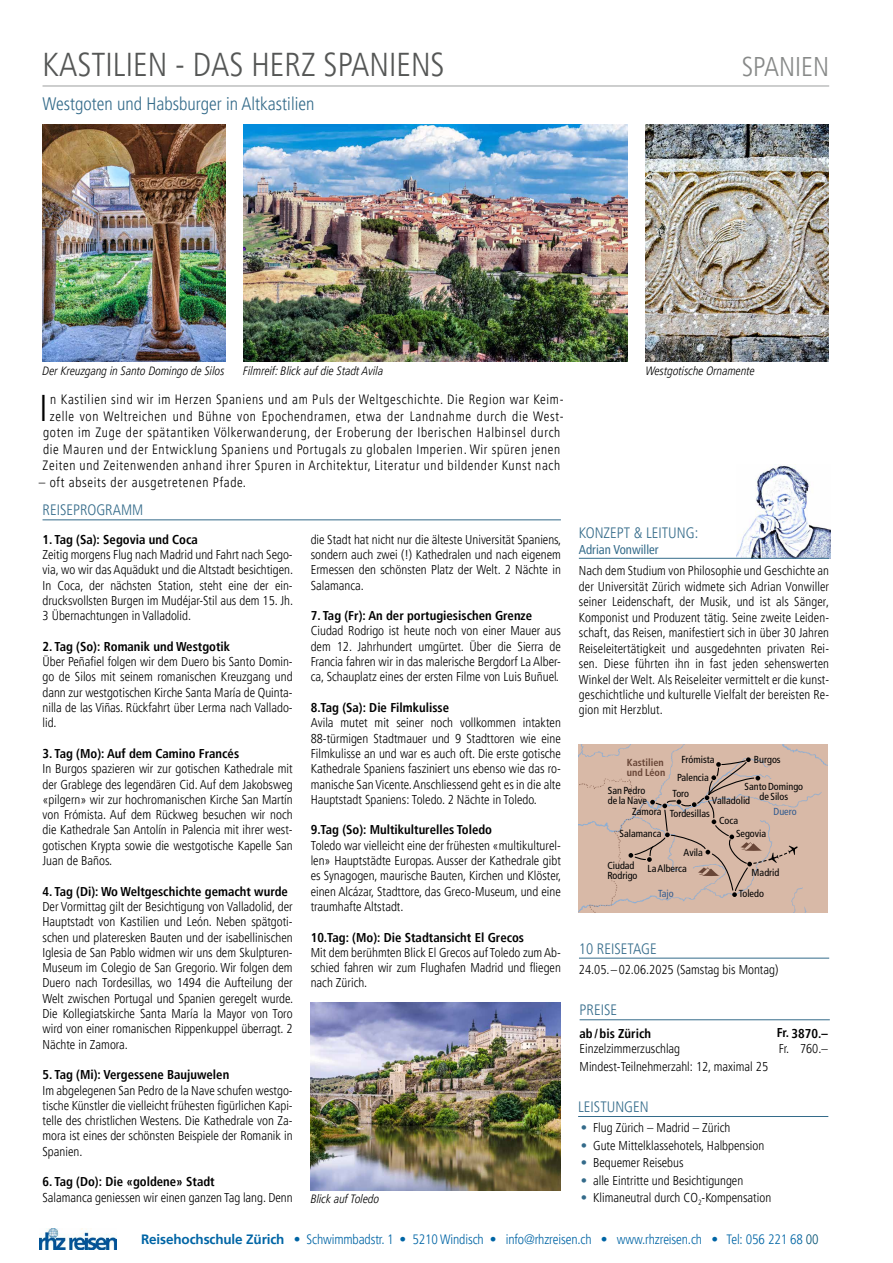
<style>
.page{position:relative;width:893px;height:1263px;background:#fff}
.page>*{position:absolute;margin:0;border:0;box-sizing:border-box;transform-origin:0 0}
.t1{font:300 condensed 37.2px "Frutiger LT Pro";color:#000}
.t2{font:300 condensed 33px "Frutiger LT Pro";color:#555756}
.t3{font:300 condensed 27px "Frutiger LT Pro";color:#878988}
.t4{font:300 condensed 18px "Frutiger LT Pro";color:#346b8a}
.t5{font:300 condensed 15px "Frutiger LT Pro";color:#346b8a}
.t6{font:300 condensed 13.5px/16.5px "Frutiger LT Pro";letter-spacing:.05em;color:#000;text-align:center}
.t7{font:300 condensed 13.5px "Frutiger LT Pro";letter-spacing:-.01em;color:#0065a5}
.t8{font:300 condensed 12.75px/15.3px "Frutiger LT Pro";color:#000;text-align:justify}
.t9{font:700 condensed 12.75px "Frutiger LT Pro";color:#000}
.t10{font:condensed 12.75px "Frutiger LT Pro";color:#346b8a}
.t11{font:italic 300 condensed 12px "Frutiger LT Pro";color:#000}
.t12{font:condensed 10.2px/10.2px "Frutiger";color:#000}
.t13{font:700 condensed 10.2px/10.2px "Frutiger";color:#684536}
.t14{font:condensed 10.2px "Frutiger";color:#325b8f}
.s1{color:#346b8a}
.s2{font-weight:700;font-stretch:normal}
.s3{color:#005072}
</style>
<div class="page">
<img style="left:40px;top:1228px;width:77px;height:21px">
<hr style="left:43px;top:519px;width:518px;height:1px;background:#346b8a">
<hr style="left:579px;top:958px;width:250px;height:1px;background:#346b8a">
<div style="left:578px;top:744px;width:250px;height:168px;background:#d8b9a7"></div>
<svg style="left:628px;top:757px;width:170px;height:140px;background:#cdb1a1"></svg>
<hr style="left:43px;top:86px;width:786px;height:1px;background:#9d9e9e">
<hr style="left:580px;top:1019px;width:250px;height:1px;background:#346b8a">
<img style="left:243px;top:124px;width:385px;height:237px">
<img style="left:646px;top:124px;width:182px;height:237px">
<img style="left:43px;top:124px;width:182px;height:237px">
<img style="left:737px;top:465px;width:93px;height:93px">
<hr style="left:579px;top:558px;width:250px;height:1px;background:#346b8a">
<hr style="left:578px;top:1116px;width:250px;height:1px;background:#346b8a">
<img style="left:311px;top:1003px;width:250px;height:188px">
<h2 class="t2" style="left:43px;top:45px;width:404px">KASTILIEN - DAS HERZ SPANIENS</h2>
<h3 class="t3" style="left:742px;top:51px;width:89px">SPANIEN</h3>
<h3 class="t4" style="left:43px;top:94px;width:273px">Westgoten und Habsburger in Altkastilien</h3>
<p class="t11" style="left:43px;top:364px;width:184px">Der Kreuzgang in Santo Domingo de Silos</p>
<p class="t11" style="left:243px;top:364px;width:142px">Filmreif: Blick auf die Stadt Avila</p>
<p class="t11" style="left:646px;top:364px;width:111px">Westgotische Ornamente</p>
<h1 class="t1" style="left:40px;top:387px;width:10px">I</h1>
<p class="t6" style="left:43px;top:392px;width:522px">n Kastilien sind wir im Herzen Spaniens und am Puls der Weltgeschichte. Die Region war Keim&shy;zelle von Weltreichen und Bühne von Epochendramen, etwa der Landnahme durch die West&shy;goten im Zuge der spätantiken Völkerwanderung, der Eroberung der Iberischen Halbinsel durch die Mauren und der Entwicklung Spaniens und Portugals zu globalen Imperien. Wir spüren jenen Zeiten und Zeitenwenden anhand ihrer Spuren in Architektur, Literatur und bildender Kunst nach</p>
<p class="t6" style="left:39px;top:474px;width:209px">– oft abseits der ausgetretenen Pfade.</p>
<p class="t5" style="left:43px;top:501px;width:102px">REISEPROGRAMM</p>
<p class="t9" style="left:43px;top:532px;width:157px">1. Tag (Sa): Segovia und Coca</p>
<p class="t8" style="left:43px;top:547px;width:252px">Zeitig morgens Flug nach Madrid und Fahrt nach Sego&shy;via, wo wir das Aquädukt und die Altstadt besichtigen.<br>In Coca, der nächsten Station, steht eine der ein&shy;drucksvollsten Burgen im Mudéjar-Stil aus dem 15. Jh.<br>3 Übernachtungen in Valladolid.</p>
<p class="t9" style="left:43px;top:639px;width:189px">2. Tag (So): Romanik und Westgotik</p>
<p class="t8" style="left:43px;top:654px;width:252px">Über Peñafiel folgen wir dem Duero bis Santo Domin&shy;go de Silos mit seinem romanischen Kreuzgang und dann zur westgotischen Kirche Santa María de Quinta&shy;nilla de las Viñas. Rückfahrt über Lerma nach Vallado&shy;lid.</p>
<p class="t9" style="left:43px;top:746px;width:198px">3. Tag (Mo): Auf dem Camino Francés</p>
<p class="t8" style="left:43px;top:761px;width:252px">In Burgos spazieren wir zur gotischen Kathedrale mit der Grablege des legendären Cid. Auf dem Jakobsweg «pilgern» wir zur hochromanischen Kirche San Martín von Frómista. Auf dem Rückweg besuchen wir noch die Kathedrale San Antolín in Palencia mit ihrer west&shy;gotischen Krypta sowie die westgotische Kapelle San Juan de Baños.</p>
<p class="t9" style="left:43px;top:884px;width:247px">4. Tag (Di): Wo Weltgeschichte gemacht wurde</p>
<p class="t8" style="left:43px;top:899px;width:252px;text-align:left">Der Vormittag gilt der Besichtigung von Valladolid, der Hauptstadt von Kastilien und León. Neben spätgoti&shy;schen und plateresken Bauten und der isabellinischen Iglesia de San Pablo widmen wir uns dem Skulpturen-Museum im Colegio de San Gregorio. Wir folgen dem Duero nach Tordesillas, wo 1494 die Aufteilung der Welt zwischen Portugal und Spanien geregelt wurde.<br>Die Kollegiatskirche Santa María la Mayor von Toro wird von einer romanischen Rippenkuppel überragt. 2<br>Nächte in Zamora.</p>
<p class="t9" style="left:43px;top:1067px;width:188px">5. Tag (Mi): Vergessene Baujuwelen</p>
<p class="t8" style="left:43px;top:1082px;width:252px">Im abgelegenen San Pedro de la Nave schufen westgo&shy;tische Künstler die vielleicht frühesten figürlichen Kapi&shy;telle des christlichen Westens. Die Kathedrale von Za&shy;mora ist eines der schönsten Beispiele der Romanik in Spanien.</p>
<p class="t9" style="left:43px;top:1174px;width:174px">6. Tag (Do): Die «goldene» Stadt</p>
<p class="t8" style="left:43px;top:1190px;width:252px">Salamanca geniessen wir einen ganzen Tag lang. Denn</p>
<p class="t8" style="left:311px;top:532px;width:252px">die Stadt hat nicht nur die älteste Universität Spaniens, sondern auch zwei (!) Kathedralen und nach eigenem Ermessen den schönsten Platz der Welt. 2 Nächte in Salamanca.</p>
<p class="t9" style="left:311px;top:608px;width:223px">7. Tag (Fr): An der portugiesischen Grenze</p>
<p class="t8" style="left:311px;top:623px;width:252px">Ciudad Rodrigo ist heute noch von einer Mauer aus dem 12. Jahrhundert umgürtet. Über die Sierra de Francia fahren wir in das malerische Bergdorf La Alber&shy;ca, Schauplatz eines der ersten Filme von Luis Buñuel.</p>
<p class="t9" style="left:311px;top:700px;width:140px">8.Tag (Sa): Die Filmkulisse</p>
<p class="t8" style="left:311px;top:715px;width:252px">Avila mutet mit seiner noch vollkommen intakten 88-türmigen Stadtmauer und 9 Stadttoren wie eine Filmkulisse an und war es auch oft. Die erste gotische Kathedrale Spaniens fasziniert uns ebenso wie das ro&shy;manische San Vicente. Anschliessend geht es in die alte Hauptstadt Spaniens: Toledo. 2 Nächte in Toledo.</p>
<p class="t9" style="left:311px;top:822px;width:183px">9.Tag (So): Multikulturelles Toledo</p>
<p class="t8" style="left:311px;top:838px;width:252px">Toledo war vielleicht eine der frühesten «multikulturel&shy;len» Hauptstädte Europas. Ausser der Kathedrale gibt es Synagogen, maurische Bauten, Kirchen und Klöster, einen Alcázar, Stadttore, das Greco-Museum, und eine traumhafte Altstadt.</p>
<p class="t9" style="left:311px;top:929px;width:215px">10.Tag: (Mo): Die Stadtansicht El Grecos</p>
<p class="t8" style="left:311px;top:945px;width:252px">Mit dem berühmten Blick El Grecos auf Toledo zum Ab&shy;schied fahren wir zum Flughafen Madrid und fliegen nach Zürich.</p>
<p class="t11" style="left:311px;top:1192px;width:70px">Blick auf Toledo</p>
<p class="t5" style="left:579px;top:525px;width:121px">KONZEPT &amp; LEITUNG:</p>
<p class="t10" style="left:579px;top:542px;width:81px">Adrian Vonwiller</p>
<p class="t8" style="left:579px;top:563px;width:252px">Nach dem Studium von Philosophie und Geschichte an der Universität Zürich widmete sich Adrian Vonwiller seiner Leidenschaft, der Musik, und ist als Sänger, Komponist und Produzent tätig. Seine zweite Leiden&shy;schaft, das Reisen, manifestiert sich in über 30 Jahren Reiseleitertätigkeit und ausgedehnten privaten Rei&shy;sen. Diese führten ihn in fast jeden sehenswerten Winkel der Welt. Als Reiseleiter vermittelt er die kunst&shy;geschichtliche und kulturelle Vielfalt der bereisten Re&shy;gion mit Herzblut.</p>
<p class="t12" style="left:677px;top:751px;width:39px;line-height:17.2px;text-align:center">Frómista<br>Palencia</p>
<p class="t12" style="left:754px;top:755px;width:28px">Burgos</p>
<p class="t13" style="left:627px;top:757px;width:40px">Kastilien und Léon</p>
<p class="t12" style="left:673px;top:788px;width:18px">Toro</p>
<p class="t12" style="left:745px;top:781px;width:60px;text-align:center">Santo Domingo de Silos</p>
<p class="t12" style="left:608px;top:785px;width:41px">San Pedro de la Nave</p>
<p class="t12" style="left:712px;top:795px;width:40px">Valladolid</p>
<p class="t12" style="left:632px;top:807px;width:31px">Zamora</p>
<p class="t12" style="left:620px;top:829px;width:43px">Salamanca</p>
<p class="t12" style="left:670px;top:808px;width:42px">Tordesillas</p>
<p class="t12" style="left:683px;top:848px;width:21px">Avila</p>
<p class="t12" style="left:607px;top:860px;width:32px">Ciudad<br>Rodrigo</p>
<p class="t12" style="left:648px;top:864px;width:41px">La Alberca</p>
<p class="t14" style="left:658px;top:887px;width:17px">Tajo</p>
<p class="t12" style="left:719px;top:815px;width:21px">Coca</p>
<p class="t12" style="left:736px;top:828px;width:32px">Segovia</p>
<p class="t14" style="left:773px;top:806px;width:25px">Duero</p>
<p class="t12" style="left:739px;top:862px;width:42px;line-height:21.3px;text-indent:13px">Madrid<br>Toledo</p>
<p class="t5" style="left:579px;top:940px;width:79px">10 REISETAGE</p>
<p class="t8" style="left:579px;top:962px;width:201px">24.05.–02.06.2025 (Samstag bis Montag)</p>
<p class="t5" style="left:580px;top:1001px;width:39px">PREISE</p>
<p class="t9" style="left:580px;top:1025px;width:73px">ab/bis Zürich</p>
<p class="t8" style="left:580px;top:1039px;width:190px;line-height:18px">Einzelzimmerzuschlag<br>Mindest-Teilnehmerzahl: 12, maximal 25</p>
<p class="t9" style="left:777px;top:1026px;width:53px">Fr. 3870.–</p>
<p class="t8" style="left:800px;top:1041px;width:29px">760.–</p>
<p class="t8" style="left:779px;top:1041px;width:12px">Fr.</p>
<p class="t5" style="left:578px;top:1098px;width:72px">LEISTUNGEN</p>
<p class="t8" style="left:581px;top:1120px;width:151px"><span class="s1">•</span> Flug Zürich – Madrid – Zürich</p>
<p class="t8" style="left:581px;top:1138px;width:185px"><span class="s1">•</span> Gute Mittelklassehotels, Halbpension</p>
<p class="t8" style="left:581px;top:1155px;width:104px"><span class="s1">•</span> Bequemer Reisebus</p>
<p class="t8" style="left:581px;top:1173px;width:164px"><span class="s1">•</span> alle Eintritte und Besichtigungen</p>
<p class="t8" style="left:581px;top:1190px;width:192px"><span class="s1">•</span> Klimaneutral durch CO<sub>2</sub>-Kompensation</p>
<p class="t7" style="left:141px;top:1231px;width:679px"><span class="s2">Reisehochschule Zürich</span> • Schwimmbadstr. 1 • 5210 Windisch • info@rhzreisen.ch • www.rhzreisen.ch • Tel: 056 221 68 <span class="s3">00</span></p>
</div>
